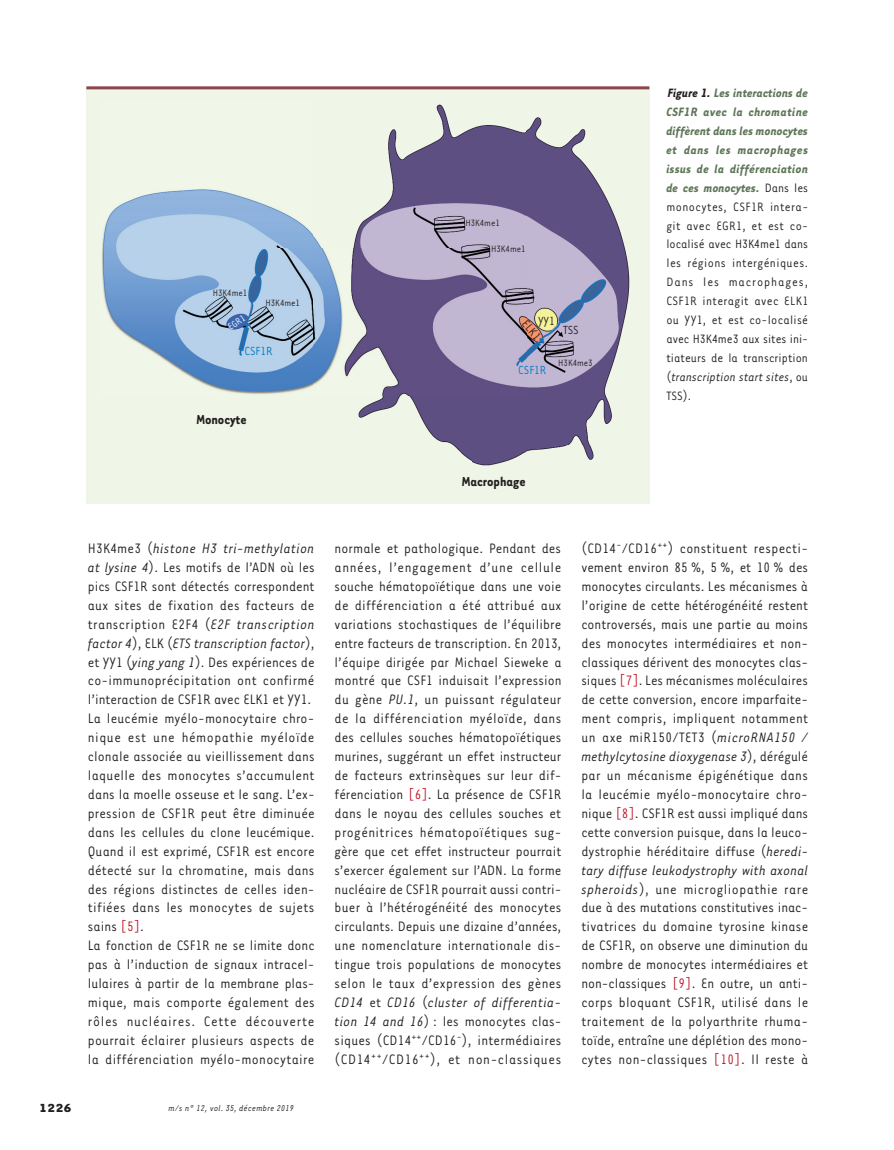
<style>
.page{position:relative;width:894px;height:1150px;background:#fff}
.page>*{position:absolute;margin:0;border:0;box-sizing:border-box;transform-origin:0 0}
.t1{font:15.75px/18.9px "Tarzana Narrow";letter-spacing:.01em;color:#231f20;text-align:justify}
.t2{font:700 15px "Tarzana Narrow";color:#231f20}
.t3{font:13.95px/18.9px "Tarzana Narrow";letter-spacing:.005em;color:#231f20;text-align:justify}
.t4{font:13.5px "Tarzana Narrow";color:#007cc2}
.t5{font:13.5px "Tarzana Narrow";color:#231f20}
.t6{font:700 13.5px "Tarzana Wide";color:#231f20}
.t7{font:10.5px "Tarzana Narrow";color:#231f20}
.t8{font:10.5px "Tarzana Narrow";color:#fff}
.t9{font:italic 9.75px "Tarzana Narrow";letter-spacing:.025em;color:#231f20}
.s1{font-style:italic}
.s2{color:#bf182a}
.s3{font-weight:700;font-style:italic}
.s4{font-weight:700;font-style:italic;color:#5f7659}
</style>
<div class="page">
<div style="left:86px;top:86px;width:563px;height:417px;background:#eff6e8"></div>
<img style="left:102px;top:104px;width:528px;height:362px">
<hr style="left:86px;top:86px;width:563px;height:3px;background:#8d454f">
<p class="t7" style="left:213px;top:286px;width:36px">H3K4me1</p>
<p class="t8" style="left:225px;top:322px;width:20px;rotate:-33deg">EGR1</p>
<p class="t7" style="left:265px;top:297px;width:36px">H3K4me1</p>
<p class="t4" style="left:244px;top:343px;width:30px">CSF1R</p>
<p class="t2" style="left:196px;top:410px;width:52px">Monocyte</p>
<p class="t1" style="left:88px;top:538px;width:228px;text-align:left">H3K4me3 (<span class="s1">histone H3 tri-methylation at lysine 4</span>). Les motifs de l’ADN où les pics CSF1R sont détectés correspondent aux sites de fixation des facteurs de transcription E2F4 (<span class="s1">E2F transcription factor 4</span>), ELK (<span class="s1">ETS transcription factor</span>), et YY1 (<span class="s1">ying yang 1</span>). Des expériences de co-immunoprécipitation ont confirmé l’interaction de CSF1R avec ELK1 et YY1.<br>La leucémie myélo-monocytaire chro&shy;nique est une hémopathie myéloïde clonale associée au vieillissement dans laquelle des monocytes s’accumulent dans la moelle osseuse et le sang. L’ex&shy;pression de CSF1R peut être diminuée dans les cellules du clone leucémique.<br>Quand il est exprimé, CSF1R est encore détecté sur la chromatine, mais dans des régions distinctes de celles iden&shy;tifiées dans les monocytes de sujets sains <span class="s2">[5]</span>.<br>La fonction de CSF1R ne se limite donc pas à l’induction de signaux intracel&shy;lulaires à partir de la membrane plas&shy;mique, mais comporte également des rôles nucléaires. Cette découverte pourrait éclairer plusieurs aspects de la différenciation myélo-monocytaire</p>
<p class="t6" style="left:39px;top:1098px;width:34px">1226</p>
<p class="t9" style="left:169px;top:1101px;width:127px">m/s n° 12, vol. 35, décembre 2019</p>
<p class="t7" style="left:465px;top:217px;width:36px">H3K4me1</p>
<p class="t7" style="left:491px;top:242px;width:36px">H3K4me1</p>
<p class="t5" style="left:538px;top:312px;width:18px">YY1</p>
<p class="t4" style="left:518px;top:361px;width:30px">CSF1R</p>
<p class="t5" style="left:530px;top:316px;width:24px;rotate:50deg">ELK1</p>
<p class="t5" style="left:563px;top:322px;width:17px">TSS</p>
<p class="t7" style="left:558px;top:356px;width:36px">H3K4me3</p>
<p class="t2" style="left:462px;top:472px;width:65px">Macrophage</p>
<p class="t3" style="left:666px;top:83px;width:143px"><span class="s3">Figure 1.</span> <span class="s4">Les interactions de CSF1R avec la chromatine diffèrent dans les monocytes et dans les macrophages issus de la différenciation de ces monocytes.</span> Dans les monocytes, CSF1R intera&shy;git avec EGR1, et est co&shy;localisé avec H3K4me1 dans les régions intergéniques.<br>Dans les macrophages, CSF1R interagit avec ELK1 ou YY1, et est co-localisé avec H3K4me3 aux sites ini&shy;tiateurs de la transcription (<span class="s1">transcription start sites</span>, ou TSS).</p>
<p class="t1" style="left:334px;top:538px;width:228px">normale et pathologique. Pendant des années, l’engagement d’une cellule souche hématopoïétique dans une voie de différenciation a été attribué aux variations stochastiques de l’équilibre entre facteurs de transcription. En 2013, l’équipe dirigée par Michael Sieweke a montré que CSF1 induisait l’expression du gène <span class="s1">PU.1</span>, un puissant régulateur de la différenciation myéloïde, dans des cellules souches hématopoïétiques murines, suggérant un effet instructeur de facteurs extrinsèques sur leur dif&shy;férenciation <span class="s2">[6]</span>. La présence de CSF1R dans le noyau des cellules souches et progénitrices hématopoïétiques sug&shy;gère que cet effet instructeur pourrait s’exercer également sur l’ADN. La forme nucléaire de CSF1R pourrait aussi contri&shy;buer à l’hétérogénéité des monocytes circulants. Depuis une dizaine d’années, une nomenclature internationale dis&shy;tingue trois populations de monocytes selon le taux d’expression des gènes <span class="s1">CD14</span> et <span class="s1">CD16</span> (<span class="s1">cluster of differentia&shy;tion 14 and 16</span>) : les monocytes clas&shy;siques (CD14<sup>++</sup>/CD16<sup>-</sup>), intermédiaires (CD14<sup>++</sup>/CD16<sup>++</sup>), et non-classiques</p>
<p class="t1" style="left:581px;top:538px;width:228px">(CD14<sup>-</sup>/CD16<sup>++</sup>) constituent respecti&shy;vement environ 85 %, 5 %, et 10 % des monocytes circulants. Les mécanismes à l’origine de cette hétérogénéité restent controversés, mais une partie au moins des monocytes intermédiaires et non&shy;classiques dérivent des monocytes clas&shy;siques <span class="s2">[7]</span>. Les mécanismes moléculaires de cette conversion, encore imparfaite&shy;ment compris, impliquent notamment un axe miR150/TET3 (<span class="s1">microRNA150 / methylcytosine dioxygenase 3</span>), dérégulé par un mécanisme épigénétique dans la leucémie myélo-monocytaire chro&shy;nique <span class="s2">[8]</span>. CSF1R est aussi impliqué dans cette conversion puisque, dans la leuco&shy;dystrophie héréditaire diffuse (<span class="s1">heredi&shy;tary diffuse leukodystrophy with axonal spheroids</span>), une microgliopathie rare due à des mutations constitutives inac&shy;tivatrices du domaine tyrosine kinase de CSF1R, on observe une diminution du nombre de monocytes intermédiaires et non-classiques <span class="s2">[9]</span>. En outre, un anti&shy;corps bloquant CSF1R, utilisé dans le traitement de la polyarthrite rhuma&shy;toïde, entraîne une déplétion des mono&shy;cytes non-classiques <span class="s2">[10]</span>. Il reste à</p>
</div>
